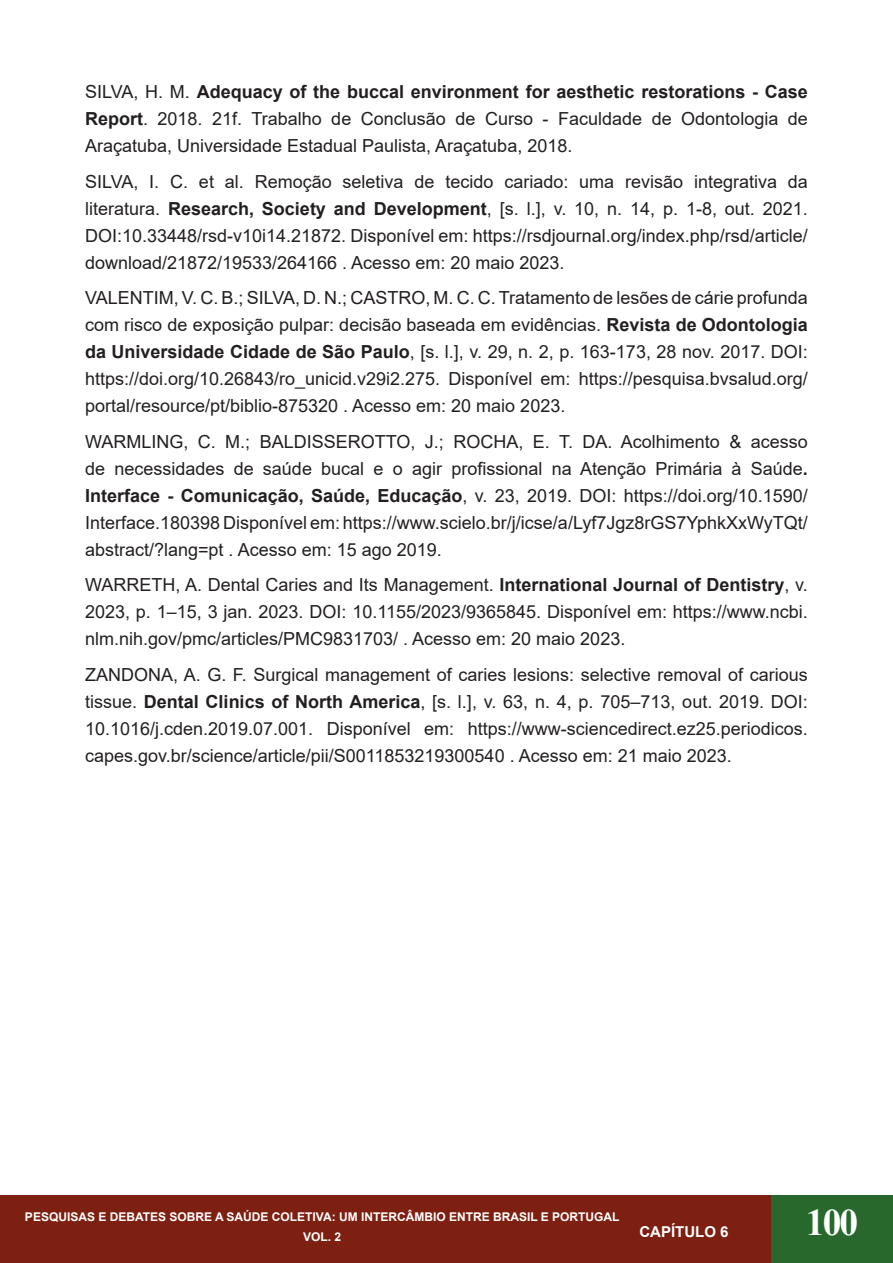
<style>
.page{position:relative;width:893px;height:1263px;background:#fff}
.page>*{position:absolute;margin:0;border:0;box-sizing:border-box;transform-origin:0 0}
.t1{font:700 37.5px "Times New Roman";color:#fff}
.t2{font:18px/27px "Arial";color:#231f20;text-align:justify}
.t3{font:700 15px "Arial";color:#fff}
.t4{font:700 12px/20.2px "Arial";color:#fff;text-align:center}
.s1{font-weight:700}
</style>
<div class="page">
<div style="left:0;top:1196px;width:893px;height:67px;background:#7d2011"></div>
<div style="left:771px;top:1196px;width:122px;height:67px;background:#28682d"></div>
<p class="t2" style="left:85px;top:78px;width:724px">SILVA, H. M. <span class="s1">Adequacy of the buccal environment for aesthetic restorations - Case Report</span>. 2018. 21f. Trabalho de Conclusão de Curso - Faculdade de Odontologia de Araçatuba, Universidade Estadual Paulista, Araçatuba, 2018.</p>
<p class="t2" style="left:85px;top:168px;width:724px">SILVA, I. C. et al. Remoção seletiva de tecido cariado: uma revisão integrativa da literatura. <span class="s1">Research, Society and Development</span>, [s. l.], v. 10, n. 14, p. 1-8, out. 2021.<br>DOI:10.33448/rsd-v10i14.21872. Disponível em: https://rsdjournal.org/index.php/rsd/article/ download/21872/19533/264166 . Acesso em: 20 maio 2023.</p>
<p class="t2" style="left:85px;top:284px;width:724px">VALENTIM, V. C. B.; SILVA, D. N.; CASTRO, M. C. C. Tratamento de lesões de cárie profunda com risco de exposição pulpar: decisão baseada em evidências. <span class="s1">Revista de Odontologia da Universidade Cidade de São Paulo</span>, [s. l.], v. 29, n. 2, p. 163-173, 28 nov. 2017. DOI: https://doi.org/10.26843/ro_unicid.v29i2.275. Disponível em: https://pesquisa.bvsalud.org/ portal/resource/pt/biblio-875320 . Acesso em: 20 maio 2023.</p>
<p class="t2" style="left:85px;top:428px;width:724px">WARMLING, C. M.; BALDISSEROTTO, J.; ROCHA, E. T. DA. Acolhimento &amp; acesso de necessidades de saúde bucal e o agir profissional na Atenção Primária à Saúde<span class="s1">.<br>Interface - Comunicação, Saúde, Educação</span>, v. 23, 2019. DOI: https://doi.org/10.1590/ Interface.180398 Disponível em: https://www.scielo.br/j/icse/a/Lyf7Jgz8rGS7YphkXxWyTQt/ abstract/?lang=pt . Acesso em: 15 ago 2019.</p>
<p class="t2" style="left:85px;top:571px;width:724px">WARRETH, A. Dental Caries and Its Management. <span class="s1">International Journal of Dentistry</span>, v.<br>2023, p. 1–15, 3 jan. 2023. DOI: 10.1155/2023/9365845. Disponível em: https://www.ncbi. nlm.nih.gov/pmc/articles/PMC9831703/ . Acesso em: 20 maio 2023.</p>
<p class="t2" style="left:85px;top:661px;width:724px">ZANDONA, A. G. F. Surgical management of caries lesions: selective removal of carious tissue. <span class="s1">Dental Clinics of North America</span>, [s. l.], v. 63, n. 4, p. 705–713, out. 2019. DOI:<br>10.1016/j.cden.2019.07.001. Disponível em: https://www-sciencedirect.ez25.periodicos. capes.gov.br/science/article/pii/S0011853219300540 . Acesso em: 21 maio 2023.</p>
<p class="t4" style="left:25px;top:1207px;width:596px">PESQUISAS E DEBATES SOBRE A SAÚDE COLETIVA: UM INTERCÂMBIO ENTRE BRASIL E PORTUGAL<br>VOL. 2</p>
<p class="t3" style="left:639px;top:1221px;width:91px">CAPÍTULO 6</p>
<h1 class="t1" style="left:806px;top:1195px;width:54px">100</h1>
</div>
